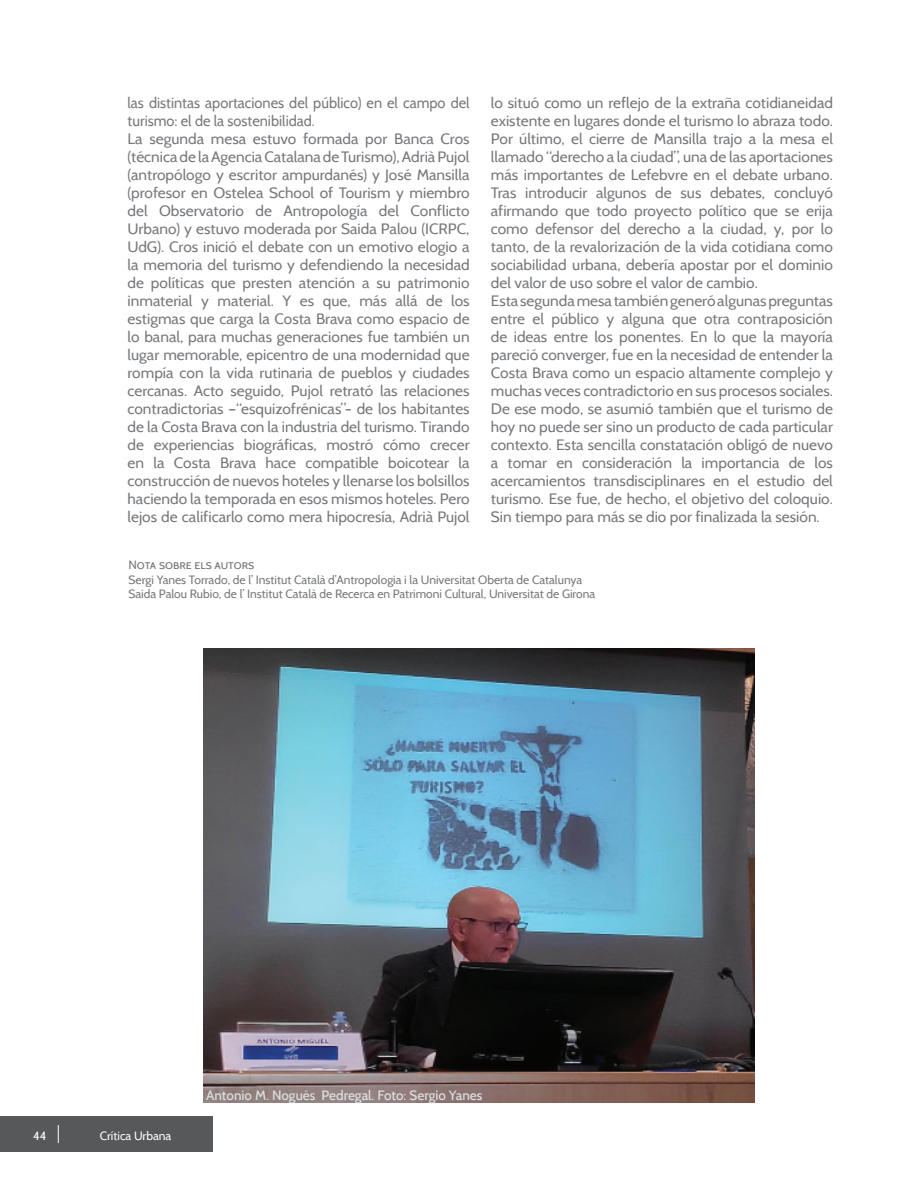
<style>
.page{position:relative;width:918px;height:1188px;background:#fff}
.page>*{position:absolute;margin:0;border:0;box-sizing:border-box;transform-origin:0 0}
.t1{font:15px/18px "Cabin";color:#76787b}
.t2{font:500 13.5px "Cabin";color:#dcdddf}
.t3{font:12px/14.4px "Cabin";color:#76787b}
.t4{font:12px "Cabin";color:#fff}
</style>
<div class="page">
<div style="left:0;top:1116px;width:213px;height:36px;background:#57585a"></div>
<svg style="left:58px;top:1125px;width:1px;height:18px"></svg>
<img style="left:203px;top:648px;width:552px;height:455px">
<p class="t1" style="left:128px;top:94px;width:344px">las distintas aportaciones del público) en el campo del turismo: el de la sostenibilidad.<br>La segunda mesa estuvo formada por Banca Cros (técnica de la Agencia Catalana de Turismo), Adrià Pujol (antropólogo y escritor ampurdanés) y José Mansilla (profesor en Ostelea School of Tourism y miembro del Observatorio de Antropología del Conflicto Urbano) y estuvo moderada por Saida Palou (ICRPC, UdG). Cros inició el debate con un emotivo elogio a la memoria del turismo y defendiendo la necesidad de políticas que presten atención a su patrimonio inmaterial y material. Y es que, más allá de los estigmas que carga la Costa Brava como espacio de lo banal, para muchas generaciones fue también un lugar memorable, epicentro de una modernidad que rompía con la vida rutinaria de pueblos y ciudades cercanas. Acto seguido, Pujol retrató las relaciones contradictorias –“esquizofrénicas”- de los habitantes de la Costa Brava con la industria del turismo. Tirando de experiencias biográficas, mostró cómo crecer en la Costa Brava hace compatible boicotear la construcción de nuevos hoteles y llenarse los bolsillos haciendo la temporada en esos mismos hoteles. Pero lejos de calificarlo como mera hipocresía, Adrià Pujol</p>
<p class="t1" style="left:491px;top:94px;width:344px">lo situó como un reflejo de la extraña cotidianeidad existente en lugares donde el turismo lo abraza todo.<br>Por último, el cierre de Mansilla trajo a la mesa el llamado “derecho a la ciudad”, una de las aportaciones más importantes de Lefebvre en el debate urbano.<br>Tras introducir algunos de sus debates, concluyó afirmando que todo proyecto político que se erija como defensor del derecho a la ciudad, y, por lo tanto, de la revalorización de la vida cotidiana como sociabilidad urbana, debería apostar por el dominio del valor de uso sobre el valor de cambio.<br>Esta segunda mesa también generó algunas preguntas entre el público y alguna que otra contraposición de ideas entre los ponentes. En lo que la mayoría pareció converger, fue en la necesidad de entender la Costa Brava como un espacio altamente complejo y muchas veces contradictorio en sus procesos sociales.<br>De ese modo, se asumió también que el turismo de hoy no puede ser sino un producto de cada particular contexto. Esta sencilla constatación obligó de nuevo a tomar en consideración la importancia de los acercamientos transdisciplinares en el estudio del turismo. Ese fue, de hecho, el objetivo del coloquio.<br>Sin tiempo para más se dio por finalizada la sesión.</p>
<p class="t3" style="left:129px;top:558px;width:468px">Nota sobre els autors<br>Sergi Yanes Torrado, de l’ Institut Català d’Antropologia i la Universitat Oberta de Catalunya<br>Saida Palou Rubio, de l’ Institut Català de Recerca en Patrimoni Cultural, Universitat de Girona</p>
<p class="t4" style="left:33px;top:1128px;width:15px">44</p>
<p class="t4" style="left:100px;top:1128px;width:73px">Crítica Urbana</p>
<p class="t2" style="left:206px;top:1087px;width:278px">Antonio M. Nogués Pedregal. Foto: Sergio Yanes</p>
</div>
